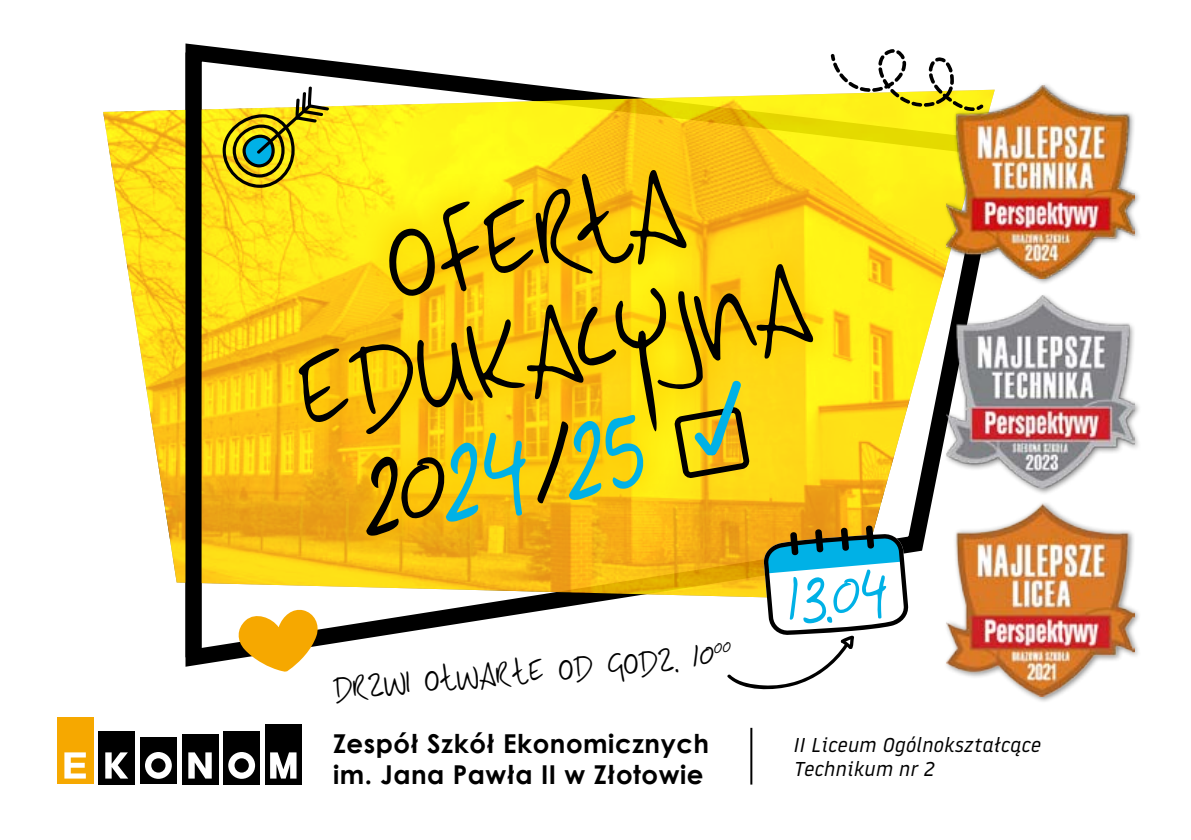
<style>
.page{position:relative;width:1191px;height:840px;background:#fff}
.page>*{position:absolute;margin:0;border:0;box-sizing:border-box;transform-origin:0 0}
.t1{font:121.8px "DK Early Morning Coffee Medium Roas";color:#000}
.t2{font:121.8px "DK Early Morning Coffee Medium Roas";color:#00b1e6}
.t3{font:70.4px "DK Early Morning Coffee Medium Roas";color:#00b1e6}
.t4{font:36px "DK Early Morning Coffee Medium Roas";color:#000}
.t5{font:700 26px/31.2px "Century Gothic";letter-spacing:.02em;color:#000}
.t6{font:italic 20px/24px "Noway";letter-spacing:.02em;color:#000}
.s1{color:#000}
</style>
<div class="page">
<svg style="left:185px;top:43px;width:391px;height:624px"></svg>
<svg style="left:103px;top:90px;width:840px;height:509px"></svg>
<svg style="left:830px;top:49px;width:124px;height:62px"></svg>
<div style="left:185px;top:52px;width:16px;height:605px;background:#000"></div>
<div style="left:265px;top:135px;width:795px;height:582px;background:#fc0;opacity:.85"></div>
<svg style="left:236px;top:607px;width:84px;height:64px"></svg>
<svg style="left:223px;top:86px;width:107px;height:102px"></svg>
<hr style="left:750px;top:727px;width:2px;height:57px;background:#000">
<svg style="left:674px;top:378px;width:76px;height:100px;background:#b6ab29"></svg>
<svg style="left:726px;top:524px;width:183px;height:167px"></svg>
<div style="left:265px;top:723px;width:37px;height:60px;background:#000"></div>
<div style="left:223px;top:730px;width:37px;height:53px;background:#000"></div>
<div style="left:182px;top:733px;width:36px;height:50px;background:#000"></div>
<div style="left:140px;top:737px;width:37px;height:46px;background:#000"></div>
<div style="left:98px;top:730px;width:37px;height:53px;background:#000"></div>
<div style="left:57px;top:717px;width:37px;height:66px;background:#f6a800"></div>
<svg style="left:64px;top:752px;width:22px;height:26px"></svg>
<svg style="left:105px;top:752px;width:23px;height:26px"></svg>
<svg style="left:188px;top:752px;width:24px;height:26px"></svg>
<svg style="left:270px;top:752px;width:26px;height:26px"></svg>
<svg style="left:145px;top:752px;width:27px;height:26px"></svg>
<svg style="left:228px;top:752px;width:27px;height:26px"></svg>
<div style="left:943px;top:499px;width:207px;height:213px;background:#fff"></div>
<img style="left:946px;top:503px;width:188px;height:193px">
<div style="left:943px;top:291px;width:207px;height:212px;background:#000;opacity:.5"></div>
<img style="left:946px;top:295px;width:188px;height:192px">
<div style="left:943px;top:81px;width:207px;height:214px;background:#000;opacity:.5"></div>
<img style="left:946px;top:86px;width:188px;height:192px">
<h1 class="t1" style="left:373px;top:190px;width:303px;rotate:-10deg">Oferta</h1>
<h1 class="t1" style="left:286px;top:321px;width:519px;rotate:-10deg">edukacyjna</h1>
<h1 class="t2" style="left:345px;top:427px;width:291px;rotate:-10deg"><span class="s1">20</span>24<span class="s1">/</span>25</h1>
<h2 class="t3" style="left:783px;top:559px;width:103px;rotate:-5deg">13.04</h2>
<h3 class="t4" style="left:331px;top:667px;width:402px;rotate:-5deg">Drzwi otwarte od godz. 10<sup>00</sup></h3>
<p class="t5" style="left:333px;top:726px;width:377px">Zespół Szkół Ekonomicznych im. Jana Pawła II w Złotowie</p>
<p class="t6" style="left:793px;top:731px;width:248px">II Liceum Ogólnokształcące<br>Technikum nr 2</p>
</div>
